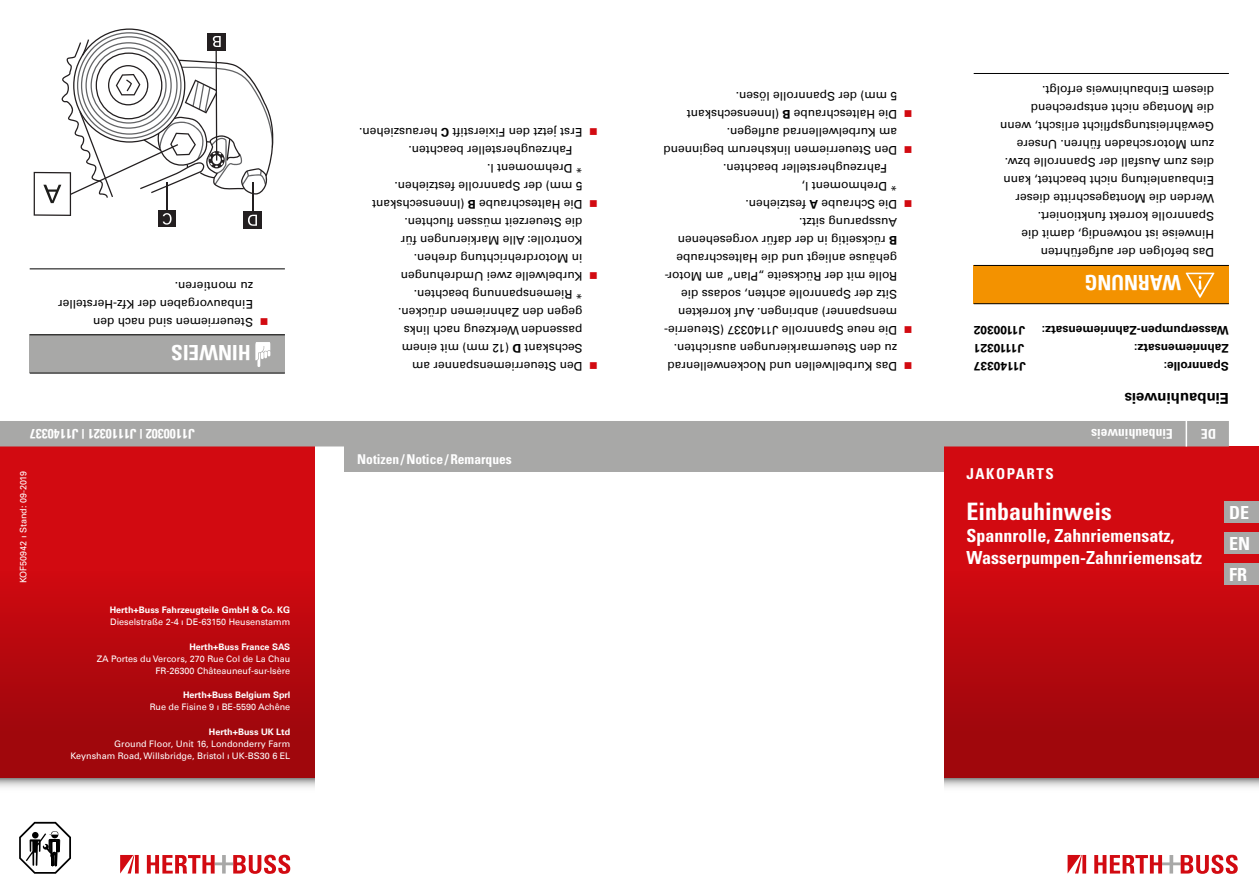
<style>
.page{position:relative;width:1259px;height:893px;background:#fff}
.page>*{position:absolute;margin:0;border:0;box-sizing:border-box;transform-origin:0 0}
.t1{font:700 condensed 24px "Univers";color:#fff}
.t2{font:700 condensed 21px "Univers";color:#fff}
.t3{font:700 condensed 18px/30.8px "Univers";color:#fff;text-align:justify}
.t4{font:700 15px "Univers Com 65";color:#000}
.t5{font:700 condensed 15px "Univers";letter-spacing:.1em;color:#fff}
.t6{font:700 condensed 13.5px "Univers";color:#fff}
.t7{font:12px/18px "Univers Com 55 Roman";color:#000}
.t8{font:700 12px "Univers Com 65";color:#000}
.t9{font:9px/12px "Univers Com 55 Roman";color:#fff;text-align:right}
.t10{font:9px/12px "Univers";color:#fff;text-align:right}
.t11{font:700 9px "Univers Com 65";color:#fff}
.s1{font-family:"Univers";font-weight:700}
.s2{font-family:"Univers Com 55 Roman"}
</style>
<div class="page">
<div style="left:944px;top:446px;width:315px;height:332px;background:linear-gradient(to bottom,#df0b13,#9d060c)"></div>
<div style="left:0;top:446px;width:315px;height:332px;background:linear-gradient(to bottom,#df0b12,#9d070c)"></div>
<svg style="left:1094px;top:855px;width:143px;height:19px"></svg>
<svg style="left:1067px;top:855px;width:19px;height:18px"></svg>
<svg style="left:147px;top:855px;width:143px;height:19px"></svg>
<svg style="left:120px;top:855px;width:19px;height:18px"></svg>
<svg style="left:944px;top:778px;width:315px;height:10px"></svg>
<svg style="left:0;top:778px;width:315px;height:10px"></svg>
<div style="left:0;top:421px;width:1228px;height:25px;background:#a8a8a7"></div>
<hr style="left:1185px;top:421px;width:2px;height:25px;background:#fff">
<div style="left:344px;top:446px;width:600px;height:26px;background:#a8a8a7"></div>
<div style="left:1225px;top:502px;width:34px;height:21px;background:#a8a8a7"></div>
<div style="left:1225px;top:533px;width:34px;height:21px;background:#a8a8a7"></div>
<div style="left:1225px;top:563px;width:34px;height:22px;background:#a8a8a7"></div>
<svg style="left:19px;top:822px;width:52px;height:52px"></svg>
<div style="left:973px;top:265px;width:255px;height:39px;background:#f39200"></div>
<hr style="left:973px;top:303px;width:255px;height:1px;background:#000">
<hr style="left:973px;top:265px;width:255px;height:1px;background:#000">
<hr style="left:973px;top:73px;width:255px;height:1px;background:#000">
<svg style="left:1185px;top:273px;width:29px;height:25px"></svg>
<div style="left:30px;top:335px;width:255px;height:38px;background:#a8a8a7"></div>
<hr style="left:30px;top:373px;width:255px;height:1px;background:#000">
<hr style="left:30px;top:334px;width:255px;height:1px;background:#000">
<hr style="left:30px;top:268px;width:255px;height:1px;background:#000">
<svg style="left:255px;top:342px;width:15px;height:25px"></svg>
<div style="left:243px;top:211px;width:19px;height:18px;background:#231f20"></div>
<div style="left:158px;top:210px;width:18px;height:17px;background:#231f20"></div>
<svg style="left:34px;top:29px;width:240px;height:197px"></svg>
<p class="t7" style="left:253px;top:331px;width:196px;rotate:-180deg">Steuerriemen sind nach den<br>Einbauvorgaben der Kfz-Hersteller zu montieren.</p>
<h2 class="t2" style="left:251px;top:365px;width:81px;rotate:-180deg">HINWEIS</h2>
<p class="t7" style="left:897px;top:106px;width:163px;rotate:-180deg">5 mm) der Spannrolle lösen.</p>
<p class="t7" style="left:897px;top:124px;width:212px;rotate:-180deg">Die Halteschraube <span class="s1">B</span> (Innensechskant</p>
<p class="t7" style="left:582px;top:142px;width:225px;rotate:-180deg">Erst jetzt den Fixierstift <span class="s1">C</span> herausziehen.</p>
<p class="t7" style="left:897px;top:142px;width:172px;rotate:-180deg">am Kurbelwellenrad auflegen.</p>
<p class="t7" style="left:572px;top:160px;width:165px;rotate:-180deg">Fahrzeughersteller beachten.</p>
<p class="t7" style="left:897px;top:160px;width:235px;rotate:-180deg">Den Steuerriemen linksherum beginnend</p>
<p class="t7" style="left:582px;top:178px;width:97px;rotate:-180deg">* Drehmoment l.</p>
<p class="t7" style="left:887px;top:178px;width:165px;rotate:-180deg">Fahrzeughersteller beachten.</p>
<p class="t7" style="left:582px;top:196px;width:190px;rotate:-180deg">5 mm) der Spannrolle festziehen.</p>
<p class="t7" style="left:897px;top:196px;width:97px;rotate:-180deg">* Drehmoment l,</p>
<p class="t7" style="left:582px;top:214px;width:212px;rotate:-180deg">Die Halteschraube <span class="s1">B</span> (Innensechskant</p>
<p class="t7" style="left:897px;top:214px;width:153px;rotate:-180deg">Die Schraube <span class="s1">A</span> festziehen.</p>
<p class="t7" style="left:582px;top:232px;width:179px;rotate:-180deg">die Steuerzeit müssen fluchten.</p>
<p class="t7" style="left:897px;top:232px;width:99px;rotate:-180deg">Aussparung sitzt.</p>
<p class="t7" style="left:582px;top:250px;width:183px;rotate:-180deg">Kontrolle: Alle Markierungen für</p>
<p class="t7" style="left:897px;top:250px;width:221px;rotate:-180deg"><span class="s1">B</span> rückseitig in der dafür vorgesehenen</p>
<p class="t7" style="left:582px;top:268px;width:170px;rotate:-180deg">in Motordrehrichtung drehen.</p>
<p class="t7" style="left:897px;top:268px;width:222px;rotate:-180deg">gehäuse anliegt und die Halteschraube</p>
<p class="t7" style="left:1214px;top:261px;width:215px;rotate:-180deg">Das befolgen der aufgeführten Hinweise ist notwendig, damit die Spannrolle korrekt funktioniert.<br>Werden die Montageschritte dieser Einbauanleitung nicht beachtet, kann dies zum Ausfall der Spannrolle bzw. zum Motorschaden führen. Unsere Gewährleistungspflicht erlischt, wenn die Montage nicht entsprechend diesem Einbauhinweis erfolgt.</p>
<p class="t7" style="left:582px;top:286px;width:183px;rotate:-180deg">Kurbelwelle zwei Umdrehungen</p>
<p class="t7" style="left:582px;top:304px;width:170px;rotate:-180deg">* Riemenspannung beachten.</p>
<p class="t7" style="left:897px;top:286px;width:234px;rotate:-180deg">Rolle mit der Rückseite „Plan“ am Motor-</p>
<p class="t7" style="left:897px;top:304px;width:218px;rotate:-180deg">Sitz der Spannrolle achten, sodass die</p>
<h2 class="t2" style="left:1181px;top:296px;width:98px;rotate:-180deg">WARNUNG</h2>
<p class="t7" style="left:582px;top:322px;width:186px;rotate:-180deg">gegen den Zahnriemen drücken.</p>
<p class="t7" style="left:897px;top:322px;width:221px;rotate:-180deg">menspanner) anbringen. Auf korrekten</p>
<p class="t7" style="left:582px;top:340px;width:180px;rotate:-180deg">passenden Werkzeug nach links</p>
<p class="t7" style="left:897px;top:340px;width:234px;rotate:-180deg">Die neue Spannrolle J1140337 (Steuerrie-</p>
<p class="t8" style="left:1025px;top:338px;width:53px;rotate:-180deg">J1100302</p>
<p class="t8" style="left:1228px;top:338px;width:189px;rotate:-180deg">Wasserpumpen-Zahnriemensatz:</p>
<p class="t7" style="left:582px;top:358px;width:182px;rotate:-180deg">Sechskant <span class="s1">D</span> (12 mm) mit einem</p>
<p class="t7" style="left:897px;top:358px;width:225px;rotate:-180deg">zu den Steuermarkierungen ausrichten.</p>
<p class="t8" style="left:1024px;top:356px;width:52px;rotate:-180deg">J1110321</p>
<p class="t8" style="left:1228px;top:356px;width:96px;rotate:-180deg">Zahnriemensatz:</p>
<p class="t7" style="left:582px;top:376px;width:172px;rotate:-180deg">Den Steuerriemenspanner am</p>
<p class="t7" style="left:897px;top:376px;width:231px;rotate:-180deg">Das Kurbellwellen und Nockenwellenrad</p>
<p class="t8" style="left:1026px;top:374px;width:54px;rotate:-180deg">J1140337</p>
<p class="t8" style="left:1228px;top:374px;width:67px;rotate:-180deg">Spannrolle:</p>
<p class="t4" style="left:1228px;top:407px;width:106px;rotate:-180deg">Einbauhinweis</p>
<p class="t6" style="left:195px;top:442px;width:166px;rotate:-180deg">J1100302 | J1110321 | J1140337</p>
<p class="t6" style="left:1172px;top:442px;width:83px;rotate:-180deg">Einbauhinweis</p>
<p class="t6" style="left:1216px;top:442px;width:16px;rotate:-180deg">DE</p>
<p class="t6" style="left:357px;top:451px;width:156px">Notizen /Notice /Remarques</p>
<p class="t5" style="left:966px;top:465px;width:89px">JAKOPARTS</p>
<p class="t10" style="left:17px;top:583px;width:114px;rotate:-90deg">KOF50942 ı Stand: 09-2019</p>
<h1 class="t1" style="left:966px;top:497px;width:147px">Einbauhinweis</h1>
<h3 class="t3" style="left:966px;top:524px;width:237px;line-height:21.6px">Spannrolle, Zahnriemensatz,<br>Wasserpumpen-Zahnriemensatz</h3>
<p class="t11" style="left:110px;top:604px;width:182px">Herth+Buss Fahrzeugteile GmbH &amp; Co. KG</p>
<p class="t9" style="left:110px;top:616px;width:181px">Dieselstraße 2-4 ı DE-63150 Heusenstamm</p>
<p class="t11" style="left:189px;top:641px;width:102px">Herth+Buss France SAS</p>
<p class="t9" style="left:97px;top:652px;width:195px">ZA Portes du Vercors, 270 Rue Col de La Chau<br>FR-26300 Châteauneuf-sur-Isère</p>
<p class="t11" style="left:183px;top:690px;width:109px">Herth+Buss Belgium Sprl</p>
<p class="t9" style="left:150px;top:701px;width:142px">Rue de Fisine 9 ı BE-5590 Achêne</p>
<p class="t11" style="left:209px;top:726px;width:83px">Herth+Buss UK Ltd</p>
<p class="t10" style="left:70px;top:738px;width:221px">Ground Floor, Unit 16, Londonderry Farm<br>Keynsham Road, Willsbridge, Bristol <span class="s2">ı UK-</span>BS30 6 EL</p>
<h3 class="t3" style="left:1229px;top:497px;width:23px">DE EN FR</h3>
</div>
